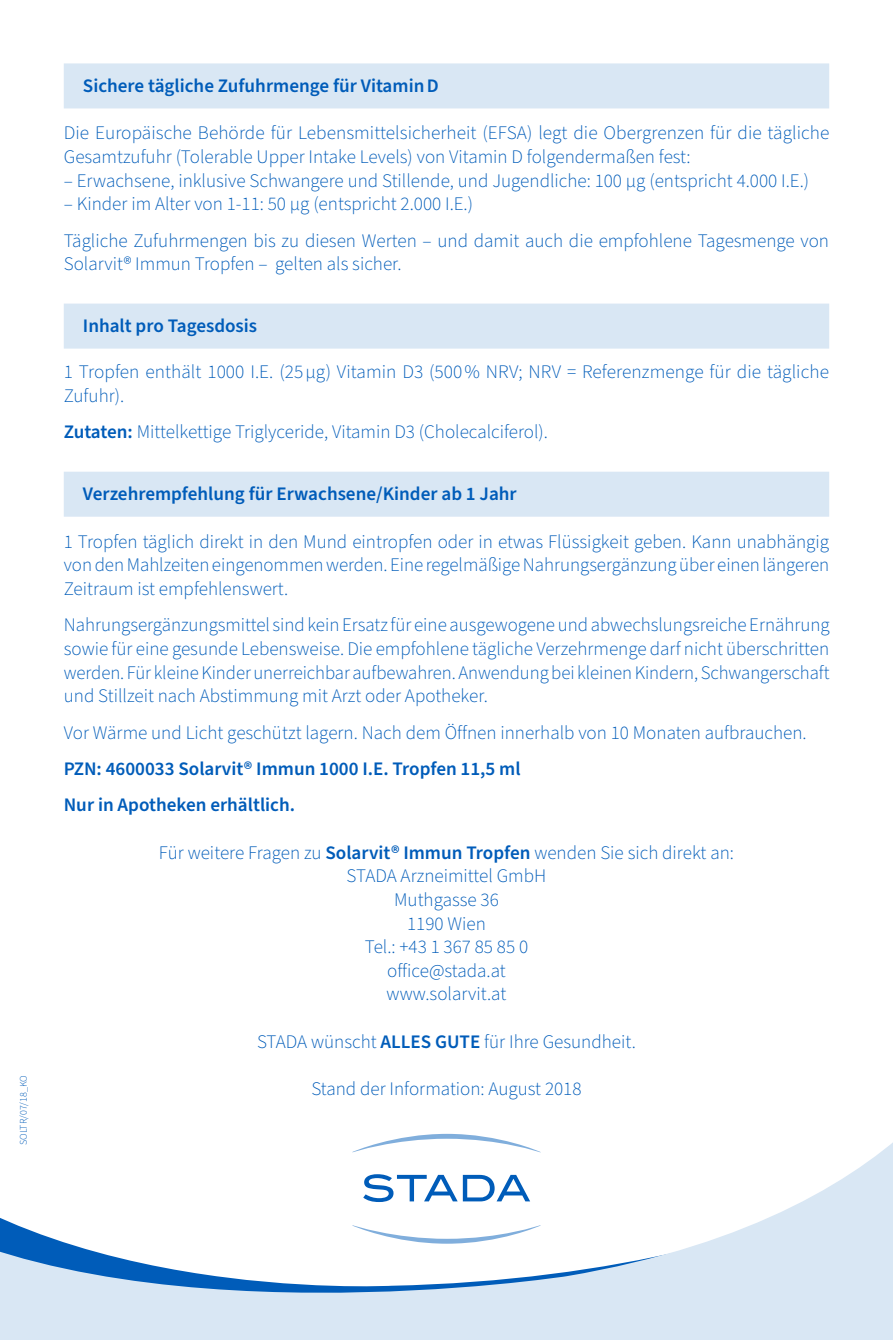
<style>
.page{position:relative;width:893px;height:1340px;background:#fff}
.page>*{position:absolute;margin:0;border:0;box-sizing:border-box;transform-origin:0 0}
.t1{font:300 19.12px/23.6px "Source Sans Pro";color:#005cb9}
.t2{font:600 19.12px/36.4px "Source Sans Pro";color:#005cb9}
.t3{font:300 10.12px "Source Sans Pro";color:#005cb9}
.s1{font-weight:600}
</style>
<div class="page">
<svg style="left:0;top:1142px;width:893px;height:197px"></svg>
<div style="left:64px;top:63px;width:765px;height:45px;background:#d9e7f4"></div>
<div style="left:64px;top:303px;width:765px;height:45px;background:#d9e7f4"></div>
<div style="left:64px;top:471px;width:765px;height:45px;background:#d9e7f4"></div>
<svg style="left:352px;top:1133px;width:189px;height:19px"></svg>
<svg style="left:352px;top:1225px;width:189px;height:18px"></svg>
<svg style="left:363px;top:1174px;width:167px;height:27px"></svg>
<p class="t3" style="left:17px;top:1145px;width:71px;rotate:-90deg">SOLTR/07/18_KO</p>
<p class="t2" style="left:83px;top:68px;width:357px">Sichere tägliche Zufuhrmenge für Vitamin D</p>
<p class="t1" style="left:64px;top:122px;width:767px">Die Europäische Behörde für Lebensmittelsicherheit (EFSA) legt die Obergrenzen für die tägliche<br>Gesamtzufuhr (Tolerable Upper Intake Levels) von Vitamin D folgendermaßen fest:</p>
<p class="t1" style="left:64px;top:169px;width:747px">– Erwachsene, inklusive Schwangere und Stillende, und Jugendliche: 100 µg (entspricht 4.000 I.E.)</p>
<p class="t1" style="left:64px;top:186px;width:767px;line-height:36.4px">– Kinder im Alter von 1-11: 50 µg (entspricht 2.000 I.E.)<br>Tägliche Zufuhrmengen bis zu diesen Werten – und damit auch die empfohlene Tagesmenge von</p>
<p class="t1" style="left:64px;top:253px;width:339px">Solarvit® Immun Tropfen – gelten als sicher.</p>
<p class="t2" style="left:83px;top:308px;width:176px">Inhalt pro Tagesdosis</p>
<p class="t1" style="left:64px;top:361px;width:767px">1 Tropfen enthält 1000 I.E. (25 µg) Vitamin D3 (500 % NRV; NRV = Referenzmenge für die tägliche<br>Zufuhr).</p>
<p class="t1" style="left:64px;top:421px;width:486px"><span class="s1">Zutaten:</span> Mittelkettige Triglyceride, Vitamin D3 (Cholecalciferol).</p>
<p class="t2" style="left:83px;top:476px;width:435px">Verzehrempfehlung für Erwachsene/Kinder ab 1 Jahr</p>
<p class="t1" style="left:64px;top:530px;width:767px;text-align:justify">1 Tropfen täglich direkt in den Mund eintropfen oder in etwas Flüssigkeit geben. Kann unabhängig von den Mahlzeiten eingenommen werden. Eine regelmäßige Nahrungsergänzung über einen längeren Zeitraum ist empfehlenswert.</p>
<p class="t1" style="left:64px;top:613px;width:767px;text-align:justify">Nahrungsergänzungsmittel sind kein Ersatz für eine ausgewogene und abwechslungsreiche Ernährung sowie für eine gesunde Lebensweise. Die empfohlene tägliche Verzehrmenge darf nicht überschritten werden. Für kleine Kinder unerreichbar aufbewahren. Anwendung bei kleinen Kindern, Schwangerschaft und Stillzeit nach Abstimmung mit Arzt oder Apotheker.</p>
<p class="t1" style="left:64px;top:721px;width:744px">Vor Wärme und Licht geschützt lagern. Nach dem Öffnen innerhalb von 10 Monaten aufbrauchen.</p>
<p class="t2" style="left:64px;top:751px;width:458px">PZN: 4600033 Solarvit® Immun 1000 I.E. Tropfen 11,5 ml<br>Nur in Apotheken erhältlich.</p>
<p class="t1" style="left:159px;top:841px;width:577px;text-align:center">Für weitere Fragen zu <span class="s1">Solarvit® Immun Tropfen</span> wenden Sie sich direkt an:<br>STADA Arzneimittel GmbH<br>Muthgasse 36<br>1190 Wien<br>Tel.: +43 1 367 85 85 0<br>office@stada.at<br>www.solarvit.at</p>
<p class="t1" style="left:257px;top:1030px;width:380px">STADA wünscht <span class="s1">ALLES GUTE</span> für Ihre Gesundheit.</p>
<p class="t1" style="left:311px;top:1077px;width:272px">Stand der Information: August 2018</p>
</div>
